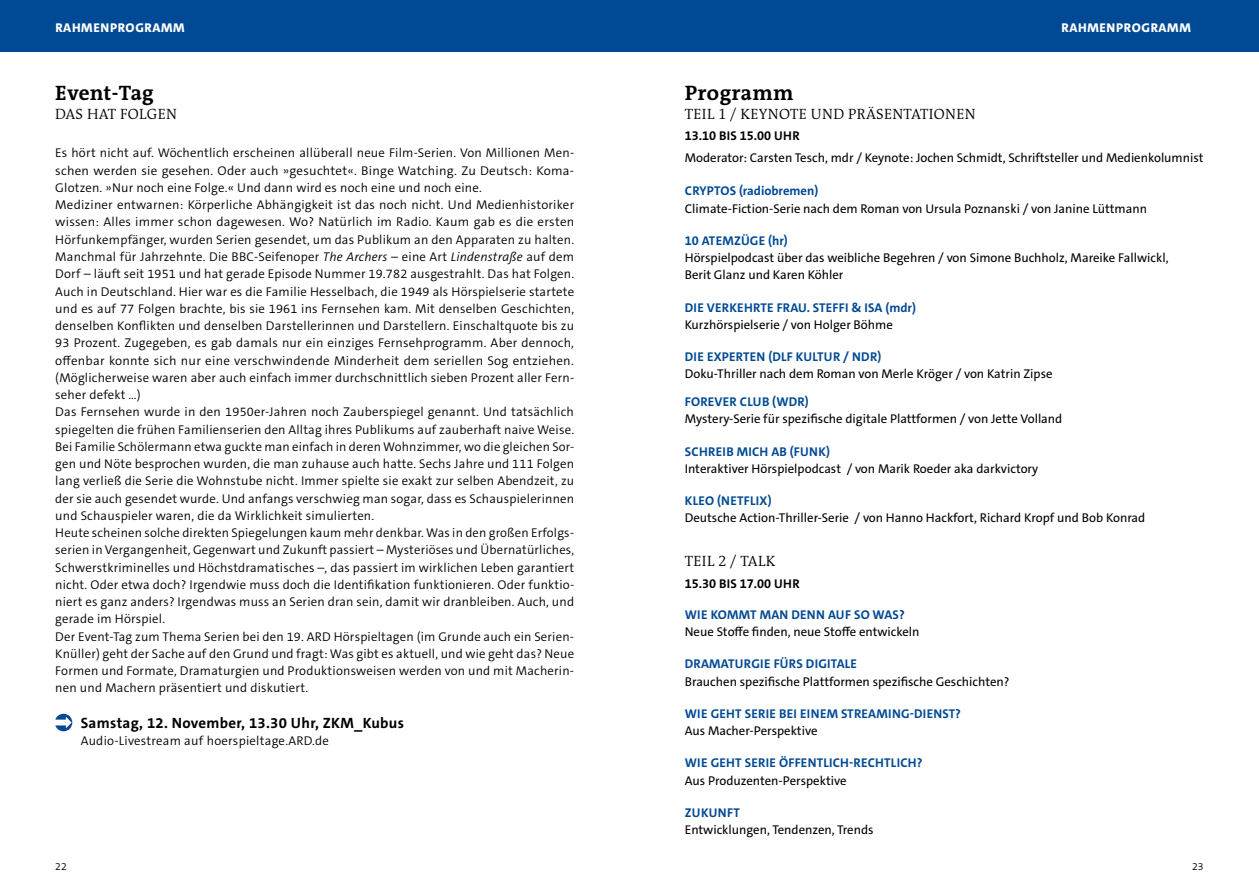
<style>
.page{position:relative;width:1259px;height:893px;background:#fff}
.page>*{position:absolute;margin:0;border:0;box-sizing:border-box;transform-origin:0 0}
.t1{font:700 21px "The Antiqua B7";letter-spacing:.015em;color:#000}
.t2{font:300 15px "The Antiqua B4";letter-spacing:.02em;color:#000}
.t3{font:700 15px "The Sans C5";letter-spacing:.02em;color:#000}
.t4{font:300 12.75px/17.2px "The Sans C5";letter-spacing:.015em;color:#000}
.t5{font:12.75px/17.2px "The Sans C5";color:#000}
.t6{font:700 12.75px "The Sans C5";letter-spacing:.02em;color:#004994}
.t7{font:800 12.75px "The Sans C5";letter-spacing:.05em;color:#fff}
.t8{font:700 12.75px "The Sans C5";letter-spacing:.01em;color:#000}
.t9{font:700 12.75px "The Sans C5";color:#004994}
.t10{font:300 10.5px "The Sans C5";color:#000}
.s1{font-style:italic}
.s2{font-family:"The Antiqua B4 c Semi Light Caps";font-weight:400}
</style>
<div class="page">
<div style="left:0;top:0;width:1259px;height:51px;background:#004994"></div>
<svg style="left:55px;top:714px;width:17px;height:17px"></svg>
<p class="t7" style="left:55px;top:20px;width:131px">RAHMENPROGRAMM</p>
<p class="t7" style="left:1074px;top:20px;width:131px">RAHMENPROGRA M</p>
<p class="t7" style="left:1061px;top:20px;width:131px">RAHMENPROGRAMM</p>
<h1 class="t1" style="left:55px;top:82px;width:100px">Event-Tag</h1>
<p class="t2" style="left:55px;top:106px;width:123px">DAS HAT FOLGEN</p>
<p class="t4" style="left:55px;top:145px;width:520px">Es hört nicht auf. Wöchentlich erscheinen allüberall neue Film-Serien. Von Millionen Men&shy;schen werden sie gesehen. Oder auch »gesuchtet«. Binge Watching. Zu Deutsch: Koma-Glotzen. »Nur noch eine Folge.« Und dann wird es noch eine und noch eine.<br>Mediziner entwarnen: Körperliche Abhängigkeit ist das noch nicht. Und Medienhistoriker wissen: Alles immer schon dagewesen. Wo? Natürlich im Radio. Kaum gab es die ersten Hörfunkempfänger, wurden Serien gesendet, um das Publikum an den Apparaten zu halten.<br>Manchmal für Jahrzehnte. Die BBC-Seifenoper <span class="s1">The Archers</span> – eine Art <span class="s1">Lindenstraße</span> auf dem Dorf – läuft seit 1951 und hat gerade Episode Nummer 19.782 ausgestrahlt. Das hat Folgen.<br>Auch in Deutschland. Hier war es die Familie Hesselbach, die 1949 als Hörspielserie startete und es auf 77 Folgen brachte, bis sie 1961 ins Fernsehen kam. Mit denselben Geschichten, denselben Konflikten und denselben Darstellerinnen und Darstellern. Einschaltquote bis zu 93 Prozent. Zugegeben, es gab damals nur ein einziges Fernsehprogramm. Aber dennoch, offenbar konnte sich nur eine verschwindende Minderheit dem seriellen Sog entziehen. (Möglicherweise waren aber auch einfach immer durchschnittlich sieben Prozent aller Fern&shy;seher defekt ...)<br>Das Fernsehen wurde in den 1950er-Jahren noch Zauberspiegel genannt. Und tatsächlich spiegelten die frühen Familienserien den Alltag ihres Publikums auf zauberhaft naive Weise.<br>Bei Familie Schölermann etwa guckte man einfach in deren Wohnzimmer, wo die gleichen Sor&shy;gen und Nöte besprochen wurden, die man zuhause auch hatte. Sechs Jahre und 111 Folgen lang verließ die Serie die Wohnstube nicht. Immer spielte sie exakt zur selben Abendzeit, zu der sie auch gesendet wurde. Und anfangs verschwieg man sogar, dass es Schauspielerinnen und Schauspieler waren, die da Wirklichkeit simulierten.<br>Heute scheinen solche direkten Spiegelungen kaum mehr denkbar. Was in den großen Erfolgs&shy;serien in Vergangenheit, Gegenwart und Zukunft passiert – Mysteriöses und Übernatürliches, Schwerstkriminelles und Höchstdramatisches –, das passiert im wirklichen Leben garantiert nicht. Oder etwa doch? Irgendwie muss doch die Identifikation funktionieren. Oder funktio&shy;niert es ganz anders? Irgendwas muss an Serien dran sein, damit wir dranbleiben. Auch, und gerade im Hörspiel.<br>Der Event-Tag zum Thema Serien bei den 19. ARD Hörspieltagen (im Grunde auch ein Serien-Knüller) geht der Sache auf den Grund und fragt: Was gibt es aktuell, und wie geht das? Neue Formen und Formate, Dramaturgien und Produktionsweisen werden von und mit Macherin&shy;nen und Machern präsentiert und diskutiert.</p>
<p class="t3" style="left:81px;top:714px;width:325px">Samstag, 12. November, 13.30 Uhr, ZKM_Kubus</p>
<p class="t4" style="left:81px;top:732px;width:250px">Audio-Livestream auf hoerspieltage.ARD.de</p>
<h1 class="t1" style="left:685px;top:82px;width:110px">Programm</h1>
<p class="t2" style="left:685px;top:106px;width:293px">TEIL <span class="s2">1 /</span> KEYNOTE UND PRÄSENTATIONEN</p>
<p class="t8" style="left:685px;top:128px;width:116px">13.10 BIS 15.00 UHR</p>
<p class="t5" style="left:685px;top:149px;width:520px">Moderator: Carsten Tesch, mdr / Keynote: Jochen Schmidt, Schriftsteller und Medienkolumnist</p>
<p class="t9" style="left:685px;top:183px;width:135px">CRYPTOS (radiobremen)</p>
<p class="t5" style="left:685px;top:200px;width:464px">Climate-Fiction-Serie nach dem Roman von Ursula Poznanski / von Janine Lüttmann</p>
<p class="t6" style="left:685px;top:232px;width:104px">10 ATEMZÜGE (hr)</p>
<p class="t5" style="left:685px;top:249px;width:485px">Hörspielpodcast über das weibliche Begehren / von Simone Buchholz, Mareike Fallwickl,<br>Berit Glanz und Karen Köhler</p>
<p class="t6" style="left:685px;top:299px;width:233px">DIE VERKEHRTE FRAU. STEFFI &amp; ISA (mdr)</p>
<p class="t5" style="left:685px;top:316px;width:210px">Kurzhörspielserie / von Holger Böhme</p>
<p class="t6" style="left:685px;top:349px;width:198px">DIE EXPERTEN (DLF KULTUR / NDR)</p>
<p class="t5" style="left:685px;top:366px;width:369px">Doku-Thriller nach dem Roman von Merle Kröger / von Katrin Zipse</p>
<p class="t6" style="left:685px;top:394px;width:125px">FOREVER CLUB (WDR)</p>
<p class="t5" style="left:685px;top:411px;width:379px">Mystery-Serie für spezifische digitale Plattformen / von Jette Volland</p>
<p class="t6" style="left:685px;top:443px;width:147px">SCHREIB MICH AB (FUNK)</p>
<p class="t5" style="left:685px;top:460px;width:355px">Interaktiver Hörspielpodcast / von Marik Roeder aka darkvictory</p>
<p class="t6" style="left:685px;top:493px;width:88px">KLEO (NETFLIX)</p>
<p class="t5" style="left:685px;top:510px;width:462px">Deutsche Action-Thriller-Serie / von Hanno Hackfort, Richard Kropf und Bob Konrad</p>
<p class="t2" style="left:685px;top:553px;width:92px">TEIL <span class="s2">2</span> / TALK</p>
<p class="t8" style="left:685px;top:575px;width:116px">15.30 BIS 17.00 UHR</p>
<p class="t6" style="left:685px;top:606px;width:221px">WIE KOMMT MAN DENN AUF SO WAS?</p>
<p class="t5" style="left:685px;top:623px;width:236px">Neue Stoffe finden, neue Stoffe entwickeln</p>
<p class="t6" style="left:685px;top:656px;width:174px">DRAMATURGIE FÜRS DIGITALE</p>
<p class="t5" style="left:685px;top:673px;width:326px">Brauchen spezifische Plattformen spezifische Geschichten?</p>
<p class="t6" style="left:685px;top:705px;width:278px">WIE GEHT SERIE BEI EINEM STREAMING-DIENST?</p>
<p class="t5" style="left:685px;top:722px;width:134px">Aus Macher-Perspektive</p>
<p class="t6" style="left:685px;top:755px;width:239px">WIE GEHT SERIE ÖFFENTLICH-RECHTLICH?</p>
<p class="t5" style="left:685px;top:772px;width:163px">Aus Produzenten-Perspektive</p>
<p class="t6" style="left:685px;top:804px;width:56px">ZUKUNFT</p>
<p class="t5" style="left:685px;top:821px;width:190px">Entwicklungen, Tendenzen, Trends</p>
<p class="t10" style="left:55px;top:859px;width:13px">22</p>
<p class="t10" style="left:1192px;top:859px;width:13px">23</p>
</div>
